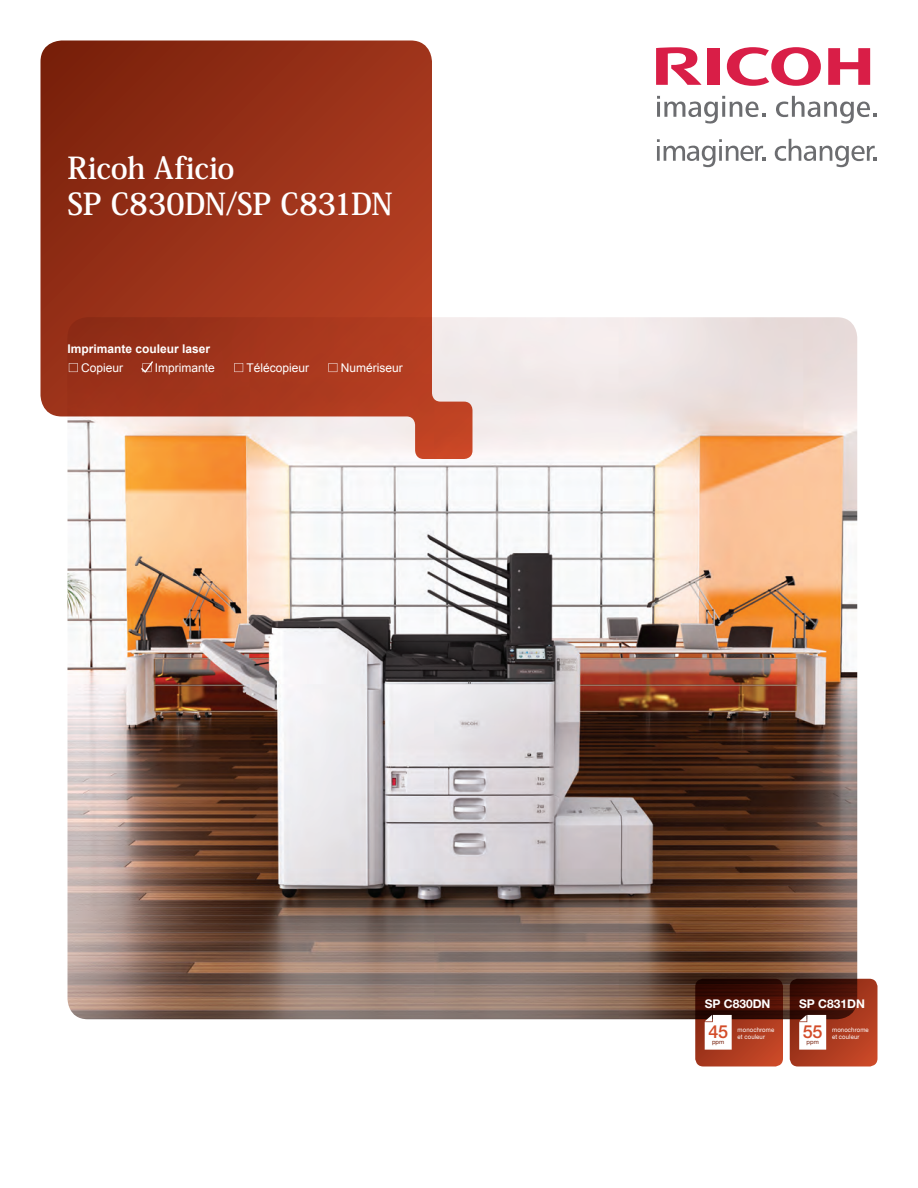
<style>
.page{position:relative;width:918px;height:1188px;background:#fff}
.page>*{position:absolute;margin:0;border:0;box-sizing:border-box;transform-origin:0 0}
.t1{font:700 30px/36px "Koz Min Pro";letter-spacing:-.015em;color:#fff}
.t2{font:500 18px "Helvetica Neue LT Std";color:#d34c29}
.t3{font:12px "Arial";color:#fff}
.t4{font:700 12px "Arial";color:#fff}
.t5{font:700 12px "Helvetica Neue LT Std";color:#fff}
.t6{font:6.45px/7.1px "Helvetica Neue LT Std";letter-spacing:.02em;color:#fff;scale:.93 1}
.t7{font:6px "Helvetica Neue LT Std";letter-spacing:.01em;color:#751d08}
</style>
<div class="page">
<img style="left:68px;top:317px;width:789px;height:702px">
<svg style="left:40px;top:40px;width:432px;height:419px;background:#ac523c"></svg>
<svg style="left:69px;top:363px;width:9px;height:9px"></svg>
<svg style="left:141px;top:361px;width:12px;height:12px"></svg>
<svg style="left:234px;top:363px;width:9px;height:9px"></svg>
<svg style="left:328px;top:363px;width:9px;height:9px"></svg>
<svg style="left:790px;top:979px;width:88px;height:87px;background:#862c17"></svg>
<svg style="left:799px;top:1015px;width:27px;height:35px"></svg>
<svg style="left:695px;top:979px;width:88px;height:87px;background:#722312"></svg>
<svg style="left:705px;top:1015px;width:27px;height:35px"></svg>
<svg style="left:727px;top:47px;width:94px;height:39px"></svg>
<svg style="left:828px;top:48px;width:42px;height:37px"></svg>
<div style="left:707px;top:48px;width:13px;height:37px;background:#d91e47"></div>
<svg style="left:656px;top:47px;width:46px;height:38px"></svg>
<svg style="left:657px;top:96px;width:108px;height:28px"></svg>
<svg style="left:776px;top:96px;width:101px;height:28px"></svg>
<svg style="left:657px;top:139px;width:108px;height:28px"></svg>
<svg style="left:775px;top:139px;width:102px;height:28px"></svg>
<h1 class="t1" style="left:68px;top:148px;width:327px">Ricoh Aficio<br>SP C830DN/SP C831DN</h1>
<p class="t4" style="left:68px;top:340px;width:144px">Imprimante couleur laser</p>
<p class="t3" style="left:81px;top:360px;width:44px">Copieur</p>
<p class="t3" style="left:155px;top:360px;width:62px">Imprimante</p>
<p class="t3" style="left:246px;top:360px;width:64px">Télécopieur</p>
<p class="t3" style="left:341px;top:360px;width:64px">Numériseur</p>
<p class="t5" style="left:705px;top:996px;width:67px">SP C830DN</p>
<p class="t7" style="left:712px;top:1038px;width:14px">ppm</p>
<p class="t5" style="left:799px;top:996px;width:67px">SP C831DN</p>
<p class="t7" style="left:807px;top:1038px;width:14px">ppm</p>
<h2 class="t2" style="left:708px;top:1021px;width:21px">45</h2>
<p class="t6" style="left:738px;top:1033px;width:31px">et couleur</p>
<p class="t6" style="left:832px;top:1026px;width:41px">monochrome et couleur</p>
<h2 class="t2" style="left:803px;top:1021px;width:21px">55</h2>
<p class="t6" style="left:738px;top:1026px;width:41px">monochrome</p>
</div>
